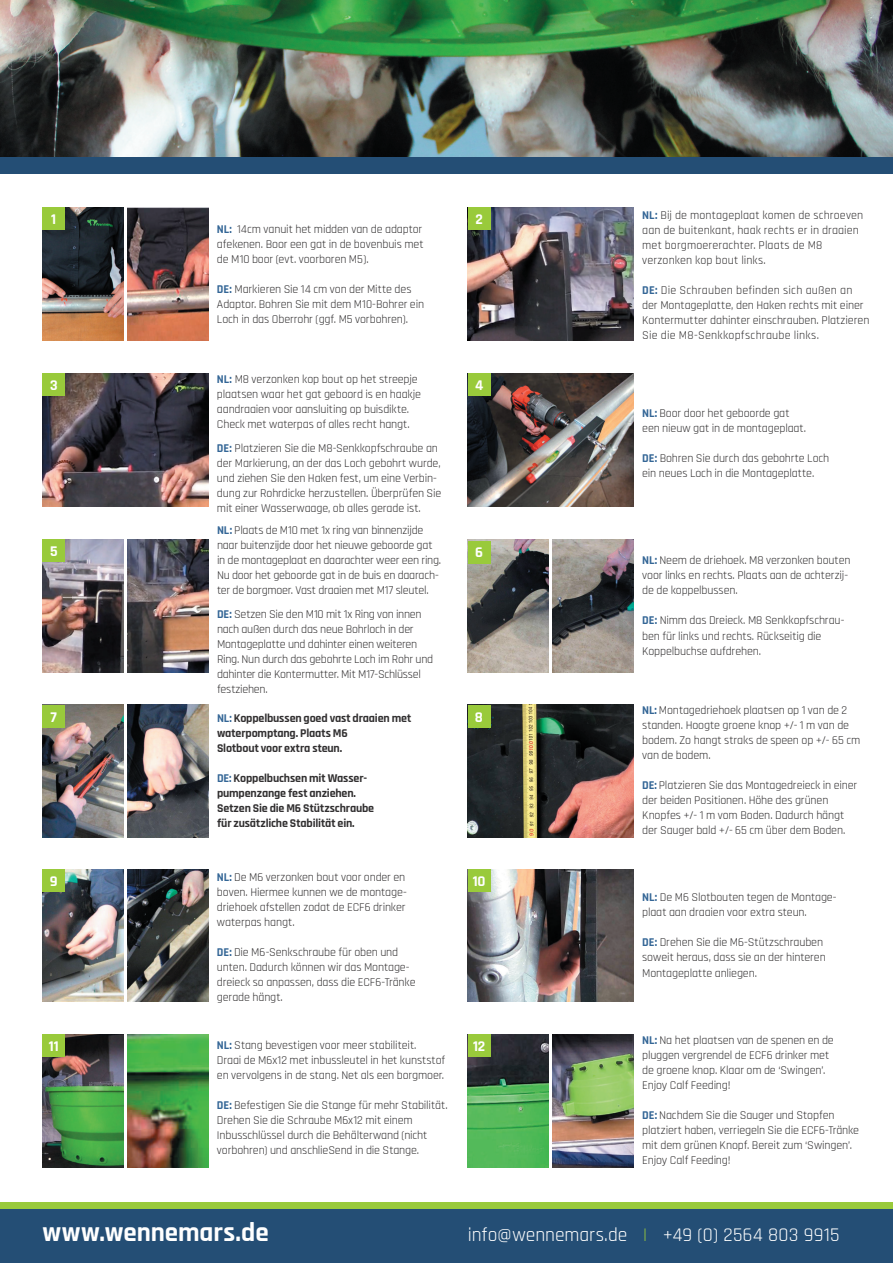
<style>
.page{position:relative;width:893px;height:1263px;background:#fff}
.page>*{position:absolute;margin:0;border:0;box-sizing:border-box;transform-origin:0 0}
.t1{font:700 27px "Rajdhani";color:#fff}
.t2{font:19.5px "Rajdhani";color:#fff}
.t3{font:700 15px "Rajdhani";color:#fff}
.t4{font:12px/15px "Rajdhani";letter-spacing:-.01em;color:#312f30}
.t5{font:700 12px/15px "Rajdhani";letter-spacing:-.015em;color:#312f30}
.t6{font:12px/15px "Rajdhani";letter-spacing:.01em;color:#312f30}
.t7{font:12px "Rajdhani";letter-spacing:.015em;color:#312f30}
.s1{font-weight:700;color:#346696}
.s2{color:#346696}
.s3{color:#99ca3b}
</style>
<div class="page">
<img style="left:553px;top:540px;width:81px;height:132px">
<img style="left:468px;top:540px;width:81px;height:132px">
<img style="left:468px;top:705px;width:166px;height:132px">
<div style="left:0;top:1202px;width:893px;height:18px;background:#99ca3b"></div>
<div style="left:0;top:1209px;width:893px;height:54px;background:#244e75"></div>
<div style="left:0;top:156px;width:893px;height:18px;background:#244e75"></div>
<img style="left:0;top:0;width:893px;height:156px">
<img style="left:468px;top:869px;width:166px;height:133px">
<img style="left:43px;top:207px;width:80px;height:133px">
<img style="left:468px;top:373px;width:166px;height:133px">
<img style="left:43px;top:540px;width:80px;height:132px">
<img style="left:468px;top:207px;width:166px;height:133px">
<img style="left:128px;top:207px;width:80px;height:133px">
<img style="left:128px;top:540px;width:81px;height:132px">
<img style="left:553px;top:1034px;width:81px;height:133px">
<img style="left:468px;top:1034px;width:81px;height:133px">
<img style="left:43px;top:373px;width:165px;height:133px">
<img style="left:43px;top:705px;width:80px;height:132px">
<img style="left:43px;top:869px;width:80px;height:133px">
<img style="left:43px;top:1034px;width:80px;height:133px">
<img style="left:128px;top:705px;width:81px;height:132px">
<img style="left:128px;top:869px;width:81px;height:133px">
<img style="left:128px;top:1034px;width:81px;height:133px">
<div style="left:43px;top:1034px;width:22px;height:22px;background:#99ca3b"></div>
<div style="left:468px;top:1034px;width:22px;height:23px;background:#99ca3b"></div>
<div style="left:43px;top:869px;width:22px;height:23px;background:#99ca3b"></div>
<div style="left:468px;top:869px;width:22px;height:23px;background:#99ca3b"></div>
<div style="left:43px;top:705px;width:22px;height:22px;background:#99ca3b"></div>
<div style="left:468px;top:705px;width:22px;height:22px;background:#99ca3b"></div>
<div style="left:43px;top:373px;width:22px;height:23px;background:#99ca3b"></div>
<div style="left:468px;top:541px;width:22px;height:22px;background:#99ca3b"></div>
<div style="left:468px;top:373px;width:22px;height:23px;background:#99ca3b"></div>
<div style="left:43px;top:207px;width:22px;height:23px;background:#99ca3b"></div>
<div style="left:468px;top:207px;width:22px;height:23px;background:#99ca3b"></div>
<div style="left:43px;top:540px;width:22px;height:22px;background:#99ca3b"></div>
<p class="t3" style="left:51px;top:210px;width:7px">1</p>
<p class="t3" style="left:475px;top:210px;width:9px">2</p>
<p class="t4" style="left:217px;top:222px;width:208px;text-align:justify"><span class="s1">NL:</span> 14cm vanuit het midden van de adaptor afekenen. Boor een gat in de bovenbuis met de M10 boor (evt. voorboren M5).</p>
<p class="t4" style="left:217px;top:282px;width:209px"><span class="s1">DE:</span> Markieren Sie 14 cm von der Mitte des<br>Adaptor. Bohren Sie mit dem M10-Bohrer ein<br>Loch in das Oberrohr (ggf. M5 vorbohren).</p>
<p class="t3" style="left:50px;top:376px;width:9px">3</p>
<p class="t3" style="left:50px;top:542px;width:9px">5</p>
<p class="t4" style="left:217px;top:372px;width:206px"><span class="s1">NL:</span> M8 verzonken kop bout op het streepje plaatsen waar het gat geboord is en haakje aandraaien voor aansluiting op buisdikte.</p>
<p class="t4" style="left:217px;top:417px;width:194px">Check met waterpas of alles recht hangt.</p>
<p class="t4" style="left:217px;top:441px;width:226px"><span class="s1">DE:</span> Platzieren Sie die M8-Senkkopfschraube an der Markierung, an der das Loch gebohrt wurde, und ziehen Sie den Haken fest, um eine Verbin&shy;dung zur Rohrdicke herzustellen. Überprüfen Sie mit einer Wasserwaage, ob alles gerade ist.</p>
<p class="t4" style="left:217px;top:523px;width:226px"><span class="s1">NL:</span> Plaats de M10 met 1x ring van binnenzijde naar buitenzijde door het nieuwe geboorde gat in de montageplaat en daarachter weer een ring.<br>Nu door het geboorde gat in de buis en daarach&shy;ter de borgmoer. Vast draaien met M17 sleutel.</p>
<p class="t4" style="left:217px;top:607px;width:218px"><span class="s1">DE:</span> Setzen Sie den M10 mit 1x Ring von innen nach außen durch das neue Bohrloch in der Montageplatte und dahinter einen weiteren Ring. Nun durch das gebohrte Loch im Rohr und dahinter die Kontermutter. Mit M17-Schlüssel festziehen.</p>
<p class="t3" style="left:475px;top:376px;width:10px">4</p>
<p class="t3" style="left:475px;top:543px;width:9px">6</p>
<p class="t3" style="left:51px;top:708px;width:8px">7</p>
<p class="t3" style="left:475px;top:708px;width:10px">8</p>
<p class="t5" style="left:217px;top:711px;width:196px"><span class="s2">NL:</span> Koppelbussen goed vast draaien met waterpomptang. Plaats M6</p>
<p class="t5" style="left:217px;top:741px;width:127px">Slotbout voor extra steun.</p>
<p class="t5" style="left:217px;top:771px;width:159px"><span class="s2">DE:</span> Koppelbuchsen mit Wasser&shy;pumpenzange fest anziehen.<br>Setzen Sie die M6 Stützschraube für zusätzliche Stabilität ein.</p>
<p class="t4" style="left:217px;top:870px;width:191px;text-align:justify"><span class="s1">NL:</span> De M6 verzonken bout voor onder en boven. Hiermee kunnen we de montage&shy;driehoek afstellen zodat de ECF6 drinker waterpas hangt.</p>
<p class="t4" style="left:217px;top:945px;width:200px"><span class="s1">DE:</span> Die M6-Senkschraube für oben und unten. Dadurch können wir das Montage&shy;dreieck so anpassen, dass die ECF6-Tränke gerade hängt.</p>
<p class="t3" style="left:50px;top:872px;width:9px">9</p>
<p class="t3" style="left:473px;top:872px;width:14px">10</p>
<p class="t4" style="left:217px;top:1038px;width:201px"><span class="s1">NL:</span> Stang bevestigen voor meer stabiliteit.</p>
<p class="t4" style="left:217px;top:1053px;width:230px">Draai de M6x12 met inbussleutel in het kunststof en vervolgens in de stang. Net als een borgmoer.</p>
<p class="t4" style="left:217px;top:1098px;width:232px"><span class="s1">DE:</span> Befestigen Sie die Stange für mehr Stabilität.</p>
<p class="t4" style="left:217px;top:1113px;width:197px">Drehen Sie die Schraube M6x12 mit einem</p>
<p class="t4" style="left:217px;top:1128px;width:212px">Inbusschlüssel durch die Behälterwand (nicht</p>
<p class="t4" style="left:217px;top:1143px;width:204px">vorbohren) und anschlieSend in die Stange.</p>
<p class="t3" style="left:49px;top:1037px;width:11px">11</p>
<p class="t3" style="left:473px;top:1037px;width:14px">12</p>
<p class="t6" style="left:642px;top:208px;width:223px"><span class="s1">NL:</span> Bij de montageplaat komen de schroeven aan de buitenkant, haak rechts er in draaien met borgmoererachter. Plaats de M8</p>
<p class="t6" style="left:642px;top:253px;width:125px">verzonken kop bout links.</p>
<p class="t7" style="left:642px;top:284px;width:212px"><span class="s1">DE:</span> Die Schrauben befinden sich außen an</p>
<p class="t4" style="left:642px;top:298px;width:229px">der Montageplatte, den Haken rechts mit einer<br>Kontermutter dahinter einschrauben. Platzieren<br>Sie die M8-Senkkopfschraube links.</p>
<p class="t4" style="left:642px;top:406px;width:149px"><span class="s1">NL:</span> Boor door het geboorde gat</p>
<p class="t4" style="left:642px;top:421px;width:165px">een nieuw gat in de montageplaat.</p>
<p class="t4" style="left:642px;top:451px;width:189px"><span class="s1">DE:</span> Bohren Sie durch das gebohrte Loch</p>
<p class="t4" style="left:642px;top:466px;width:174px">ein neues Loch in die Montageplatte.</p>
<p class="t4" style="left:642px;top:553px;width:210px"><span class="s1">NL:</span> Neem de driehoek. M8 verzonken bouten voor links en rechts. Plaats aan de achterzij&shy;de de koppelbussen.</p>
<p class="t4" style="left:642px;top:613px;width:204px"><span class="s1">DE:</span> Nimm das Dreieck. M8 Senkkopfschrau&shy;ben für links und rechts. Rückseitig die<br>Koppelbuchse aufdrehen.</p>
<p class="t4" style="left:642px;top:703px;width:207px"><span class="s1">NL:</span> Montagedriehoek plaatsen op 1 van de 2</p>
<p class="t4" style="left:642px;top:718px;width:208px">standen. Hoogte groene knop +/- 1 m van de</p>
<p class="t4" style="left:642px;top:733px;width:220px">bodem. Zo hangt straks de speen op +/- 65 cm van de bodem.</p>
<p class="t4" style="left:642px;top:778px;width:217px"><span class="s1">DE:</span> Platzieren Sie das Montagedreieck in einer</p>
<p class="t4" style="left:642px;top:793px;width:188px">der beiden Positionen. Höhe des grünen</p>
<p class="t4" style="left:642px;top:808px;width:204px">Knopfes +/- 1 m vom Boden. Dadurch hängt</p>
<p class="t4" style="left:642px;top:823px;width:205px">der Sauger bald +/- 65 cm über dem Boden.</p>
<p class="t4" style="left:642px;top:890px;width:196px"><span class="s1">NL:</span> De M6 Slotbouten tegen de Montage&shy;plaat aan draaien voor extra steun.</p>
<p class="t4" style="left:642px;top:935px;width:185px"><span class="s1">DE:</span> Drehen Sie die M6-Stützschrauben soweit heraus, dass sie an der hinteren<br>Montageplatte anliegen.</p>
<p class="t4" style="left:642px;top:1033px;width:193px"><span class="s1">NL:</span> Na het plaatsen van de spenen en de</p>
<p class="t4" style="left:642px;top:1048px;width:189px">pluggen vergrendel de ECF6 drinker met</p>
<p class="t4" style="left:642px;top:1063px;width:185px">de groene knop. Klaar om de ‘Swingen’.</p>
<p class="t4" style="left:642px;top:1078px;width:90px">Enjoy Calf Feeding!</p>
<p class="t4" style="left:642px;top:1108px;width:194px"><span class="s1">DE:</span> Nachdem Sie die Sauger und Stopfen</p>
<p class="t4" style="left:642px;top:1123px;width:218px">platziert haben, verriegeln Sie die ECF6-Tränke mit dem grünen Knopf. Bereit zum ‘Swingen’.<br>Enjoy Calf Feeding!</p>
<p class="t1" style="left:43px;top:1216px;width:228px">www.wennemars.de</p>
<p class="t2" style="left:468px;top:1223px;width:373px">info@wennemars.de <span class="s3">|</span> +49 (0) 2564 803 9915</p>
</div>
